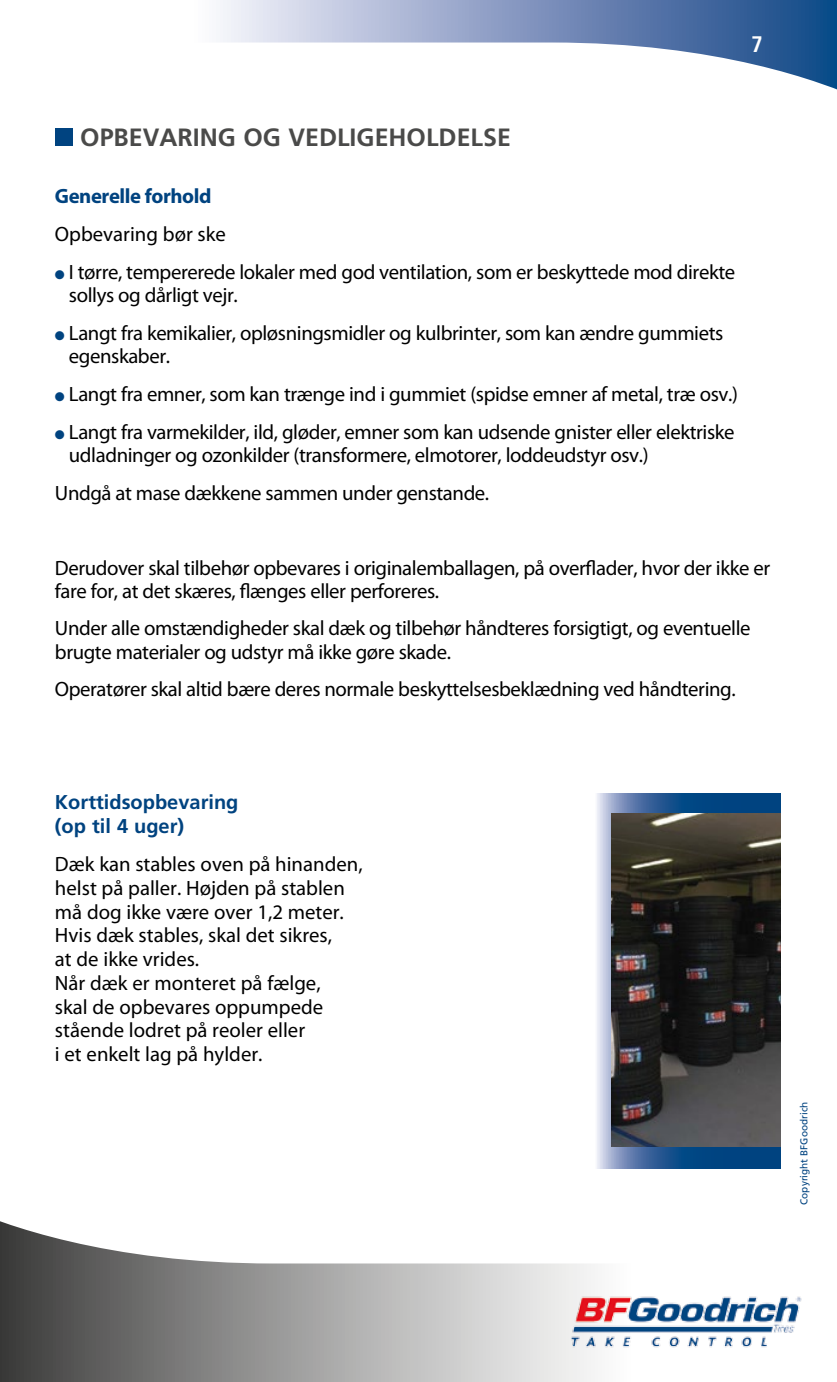
<style>
.page{position:relative;width:837px;height:1382px;background:#fff}
.page>*{position:absolute;margin:0;border:0;box-sizing:border-box;transform-origin:0 0}
.t1{font:700 25px "Frutiger";color:#4a4a49}
.t2{font:700 condensed 22.5px "Frutiger LT Com";color:#fff}
.t3{font:20.75px/23.2px "Myriad Pro";letter-spacing:-.02em;color:#000}
.t4{font:20.75px/23.8px "Myriad Pro";color:#000}
.t5{font:700 20.75px "Myriad Pro";letter-spacing:-.02em;color:#004380}
.t6{font:700 20px/23.8px "Frutiger";color:#004380}
.t7{font:10px "Frutiger";color:#004380}
.s1{color:#004380}
</style>
<div class="page">
<svg style="left:220px;top:0;width:616px;height:89px"></svg>
<svg style="left:0;top:1221px;width:595px;height:161px"></svg>
<img style="left:527px;top:1263px;width:275px;height:118px">
<div style="left:55px;top:129px;width:18px;height:17px;background:#004380"></div>
<svg style="left:597px;top:794px;width:183px;height:374px;background:#6a8bb4"></svg>
<img style="left:611px;top:813px;width:169px;height:333px">
<p class="t2" style="left:750px;top:31px;width:13px">7</p>
<p class="t1" style="left:80px;top:123px;width:432px">OPBEVARING OG VEDLIGEHOLDELSE</p>
<p class="t5" style="left:55px;top:183px;width:158px">Generelle forhold</p>
<p class="t4" style="left:55px;top:222px;width:172px">Opbevaring bør ske</p>
<p class="t3" style="left:69px;top:260px;width:667px;text-indent:-14px"><span class="s1">●</span> I tørre, tempererede lokaler med god ventilation, som er beskyttede mod direkte sollys og dårligt vejr.</p>
<p class="t3" style="left:69px;top:321px;width:655px;text-indent:-14px"><span class="s1">●</span> Langt fra kemikalier, opløsningsmidler og kulbrinter, som kan ændre gummiets egenskaber.</p>
<p class="t3" style="left:55px;top:382px;width:684px"><span class="s1">●</span> Langt fra emner, som kan trænge ind i gummiet (spidse emner af metal, træ osv.)</p>
<p class="t3" style="left:69px;top:420px;width:667px;text-indent:-14px"><span class="s1">●</span> Langt fra varmekilder, ild, gløder, emner som kan udsende gnister eller elektriske udladninger og ozonkilder (transformere, elmotorer, loddeudstyr osv.)</p>
<p class="t3" style="left:55px;top:481px;width:435px">Undgå at mase dækkene sammen under genstande.</p>
<p class="t3" style="left:55px;top:556px;width:716px">Derudover skal tilbehør opbevares i originalemballagen, på overflader, hvor der ikke er fare for, at det skæres, flænges eller perforeres.</p>
<p class="t3" style="left:55px;top:616px;width:696px">Under alle omstændigheder skal dæk og tilbehør håndteres forsigtigt, og eventuelle brugte materialer og udstyr må ikke gøre skade.</p>
<p class="t3" style="left:55px;top:677px;width:682px">Operatører skal altid bære deres normale beskyttelsesbeklædning ved håndtering.</p>
<p class="t6" style="left:55px;top:791px;width:185px">Korttidsopbevaring (op til 4 uger)</p>
<p class="t4" style="left:55px;top:852px;width:309px">Dæk kan stables oven på hinanden, helst på paller. Højden på stablen må dog ikke være over 1,2 meter.<br>Hvis dæk stables, skal det sikres,<br>at de ikke vrides.<br>Når dæk er monteret på fælge,<br>skal de opbevares oppumpede stående lodret på reoler eller<br>i et enkelt lag på hylder.</p>
<p class="t7" style="left:797px;top:1205px;width:105px;rotate:-90deg">Copyright BFGoodrich</p>
</div>
